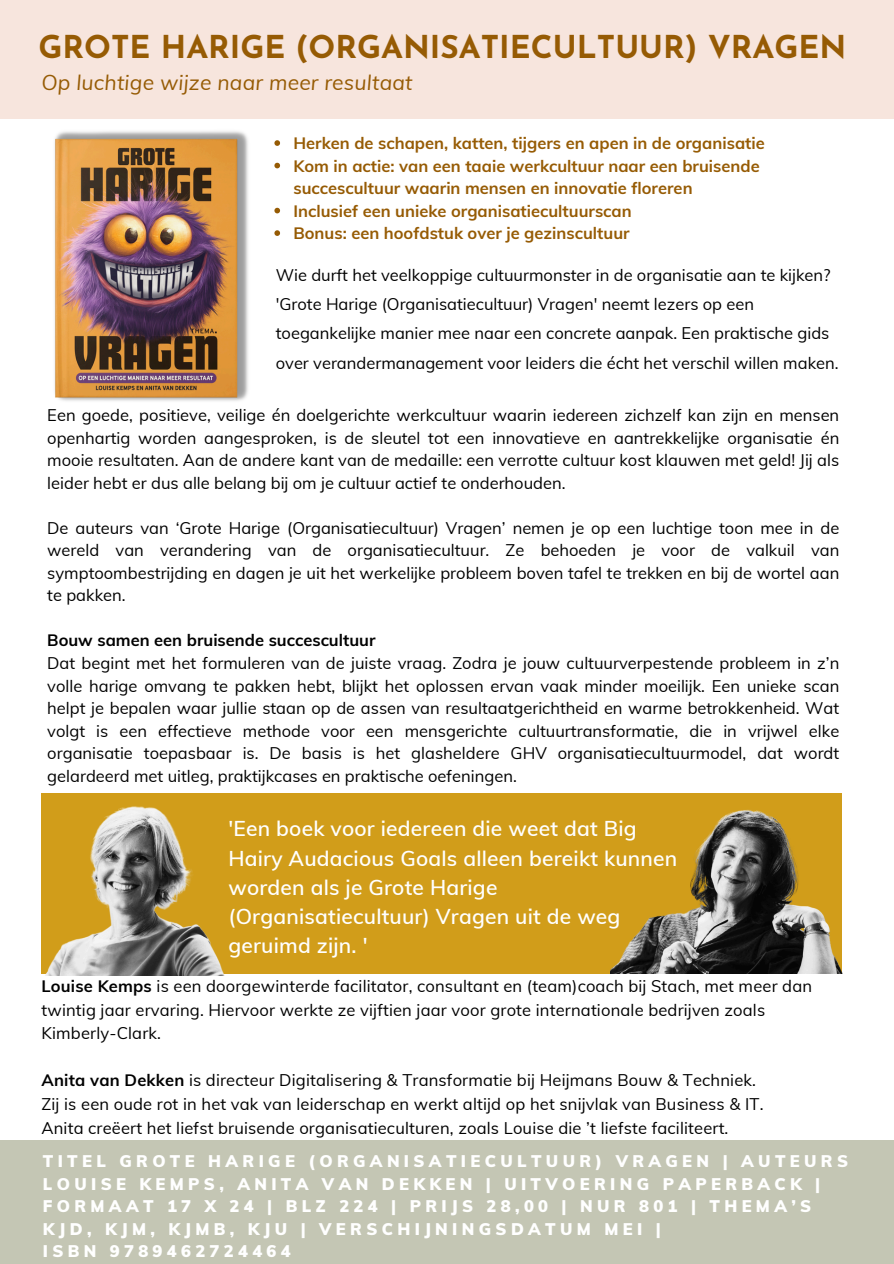
<style>
.page{position:relative;width:894px;height:1264px;background:#fff}
.page>*{position:absolute;margin:0;border:0;box-sizing:border-box;transform-origin:0 0}
.t1{font:700 31.5px "Josefin Sans";color:#965b04}
.t2{font:600 21px/29.2px "Muli";letter-spacing:.01em;color:#fff}
.t3{font:italic 21px "Muli";letter-spacing:.01em;color:#965b04}
.t4{font:16.5px/22.5px "Muli";letter-spacing:.01em;color:#000;text-align:justify}
.t5{font:700 16.5px/22.5px "Muli";color:#965b04}
.t6{font:900 16.5px/22.5px "Muli";letter-spacing:.265em;color:#fff}
.t7{font:700 16.5px "Muli";color:#000}
.s1{font-weight:700}
</style>
<div class="page">
<div style="left:0;top:0;width:893px;height:119px;background:#f7e5dd"></div>
<div style="left:0;top:1140px;width:893px;height:123px;background:#c4c6b4"></div>
<div style="left:41px;top:792px;width:801px;height:181px;background:#d19d1a"></div>
<img style="left:610px;top:792px;width:233px;height:181px">
<img style="left:41px;top:806px;width:201px;height:169px">
<img style="left:54px;top:131px;width:194px;height:270px">
<svg style="left:274px;top:140px;width:6px;height:6px"></svg>
<svg style="left:274px;top:163px;width:6px;height:5px"></svg>
<svg style="left:274px;top:208px;width:6px;height:5px"></svg>
<svg style="left:274px;top:230px;width:6px;height:6px"></svg>
<p class="t1" style="left:39px;top:35px;width:809px">GROTE HARIGE (ORGANISATIECULTUUR) VRAGEN</p>
<p class="t3" style="left:41px;top:69px;width:372px">Op luchtige wijze naar meer resultaat</p>
<p class="t5" style="left:293px;top:132px;width:472px">Herken de schapen, katten, tijgers en apen in de organisatie</p>
<p class="t5" style="left:293px;top:154px;width:467px">Kom in actie: van een taaie werkcultuur naar een bruisende succescultuur waarin mensen en innovatie floreren</p>
<p class="t5" style="left:293px;top:199px;width:339px">Inclusief een unieke organisatiecultuurscan</p>
<p class="t5" style="left:293px;top:222px;width:337px">Bonus: een hoofdstuk over je gezinscultuur</p>
<p class="t4" style="left:276px;top:263px;width:556px">Wie durft het veelkoppige cultuurmonster in de organisatie aan te kijken?</p>
<p class="t4" style="left:276px;top:289px;width:564px;line-height:29.2px;text-align:left">'Grote Harige (Organisatiecultuur) Vragen' neemt lezers op een toegankelijke manier mee naar een concrete aanpak. Een praktische gids over verandermanagement voor leiders die écht het verschil willen maken.</p>
<h1 class="t4" style="left:47px;top:404px;width:793px">Een goede, positieve, veilige én doelgerichte werkcultuur waarin iedereen zichzelf kan zijn en mensen openhartig worden aangesproken, is de sleutel tot een innovatieve en aantrekkelijke organisatie én mooie resultaten. Aan de andere kant van de medaille: een verrotte cultuur kost klauwen met geld! Jij als leider hebt er dus alle belang bij om je cultuur actief te onderhouden.</h1>
<h3 class="t4" style="left:47px;top:516px;width:793px">De auteurs van ‘Grote Harige (Organisatiecultuur) Vragen’ nemen je op een luchtige toon mee in de wereld van verandering van de organisatiecultuur. Ze behoeden je voor de valkuil van symptoombestrijding en dagen je uit het werkelijke probleem boven tafel te trekken en bij de wortel aan te pakken.</h3>
<p class="t7" style="left:47px;top:630px;width:329px">Bouw samen een bruisende succescultuur</p>
<p class="t4" style="left:47px;top:651px;width:793px">Dat begint met het formuleren van de juiste vraag. Zodra je jouw cultuurverpestende probleem in z’n volle harige omvang te pakken hebt, blijkt het oplossen ervan vaak minder moeilijk. Een unieke scan helpt je bepalen waar jullie staan op de assen van resultaatgerichtheid en warme betrokkenheid. Wat volgt is een effectieve methode voor een mensgerichte cultuurtransformatie, die in vrijwel elke organisatie toepasbaar is. De basis is het glasheldere GHV organisatiecultuurmodel, dat wordt gelardeerd met uitleg, praktijkcases en praktische oefeningen.</p>
<p class="t2" style="left:228px;top:813px;width:450px">'Een boek voor iedereen die weet dat Big Hairy Audacious Goals alleen bereikt kunnen worden als je Grote Harige (Organisatiecultuur) Vragen uit de weg geruimd zijn. '</p>
<p class="t4" style="left:41px;top:973px;width:772px;line-height:23.7px;text-align:left"><span class="s1">Louise Kemps</span> is een doorgewinterde facilitator, consultant en (team)coach bij Stach, met meer dan twintig jaar ervaring. Hiervoor werkte ze vijftien jaar voor grote internationale bedrijven zoals<br>Kimberly-Clark.</p>
<h2 class="t4" style="left:41px;top:1068px;width:715px"><span class="s1">Anita van Dekken</span> is directeur Digitalisering &amp; Transformatie bij Heijmans Bouw &amp; Techniek.</h2>
<p class="t4" style="left:41px;top:1092px;width:723px">Zij is een oude rot in het vak van leiderschap en werkt altijd op het snijvlak van Business &amp; IT.</p>
<p class="t4" style="left:41px;top:1116px;width:688px">Anita creëert het liefst bruisende organisatieculturen, zoals Louise die ’t liefste faciliteert.</p>
<p class="t6" style="left:43px;top:1149px;width:806px">TITEL GROTE HARIGE (ORGANISATIECULTUUR) VRAGEN | AUTEURS LOUISE KEMPS, ANITA VAN DEKKEN | UITVOERING PAPERBACK | FORMAAT 17 X 24 | BLZ 224 | PRIJS 28,00 | NUR 801 | THEMA’S KJD, KJM, KJMB, KJU | VERSCHIJNINGSDATUM MEI |<br>ISBN 9789462724464</p>
</div>
